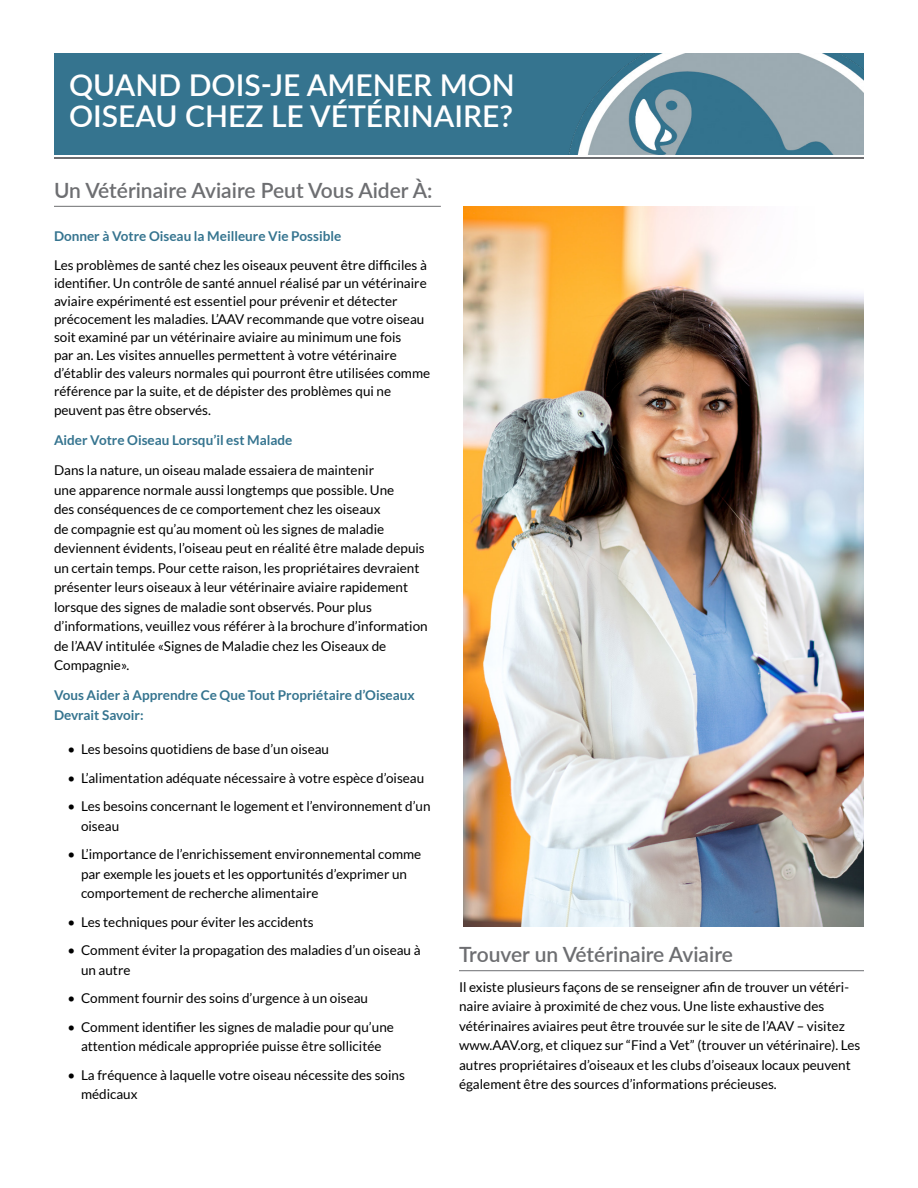
<style>
.page{position:relative;width:918px;height:1188px;background:#fff}
.page>*{position:absolute;margin:0;border:0;box-sizing:border-box;transform-origin:0 0}
.t1{font:600 30px/31.5px "Lato";color:#fff}
.Para_Heading{font:600 21px "Lato";color:#6d6e71}
.Para{font:13.5px/19.5px "Lato";color:#000}
.Para-2{font:700 13.5px/19.5px "Lato";color:#35748f}
</style>
<div class="page">
<div style="left:54px;top:53px;width:810px;height:101px;background:#35748f"></div>
<img style="left:569px;top:53px;width:295px;height:101px">
<hr style="left:54px;top:158px;width:810px;height:1px;background:#6d6e71">
<hr style="left:54px;top:206px;width:387px;height:1px;background:#6d6e71">
<img style="left:463px;top:207px;width:401px;height:720px">
<hr style="left:459px;top:970px;width:405px;height:1px;background:#6d6e71">
<p class="t1" style="left:69px;top:68px;width:447px">QUAND DOIS-JE AMENER MON<br>OISEAU CHEZ LE VÉTÉRINAIRE?</p>
<p class="Para_Heading" style="left:54px;top:175px;width:380px">Un Vétérinaire Aviaire Peut Vous Aider À:</p>
<p class="Para-2" style="left:54px;top:227px;width:289px">Donner à Votre Oiseau la Meilleure Vie Possible</p>
<p class="Para" style="left:54px;top:256px;width:378px;line-height:18px">Les problèmes de santé chez les oiseaux peuvent être difficiles à identifier. Un contrôle de santé annuel réalisé par un vétérinaire aviaire expérimenté est essentiel pour prévenir et détecter précocement les maladies. L’AAV recommande que votre oiseau soit examiné par un vétérinaire aviaire au minimum une fois<br>par an. Les visites annuelles permettent à votre vétérinaire d’établir des valeurs normales qui pourront être utilisées comme référence par la suite, et de dépister des problèmes qui ne</p>
<p class="Para" style="left:54px;top:401px;width:158px">peuvent pas être observés.</p>
<p class="Para-2" style="left:54px;top:431px;width:240px">Aider Votre Oiseau Lorsqu’il est Malade</p>
<p class="Para" style="left:54px;top:461px;width:375px">Dans la nature, un oiseau malade essaiera de maintenir<br>une apparence normale aussi longtemps que possible. Une<br>des conséquences de ce comportement chez les oiseaux<br>de compagnie est qu’au moment où les signes de maladie deviennent évidents, l’oiseau peut en réalité être malade depuis un certain temps. Pour cette raison, les propriétaires devraient présenter leurs oiseaux à leur vétérinaire aviaire rapidement lorsque des signes de maladie sont observés. Pour plus d’informations, veuillez vous référer à la brochure d’information de l’AAV intitulée «Signes de Maladie chez les Oiseaux de Compagnie».</p>
<p class="Para-2" style="left:54px;top:686px;width:362px">Vous Aider à Apprendre Ce Que Tout Propriétaire d’Oiseaux<br>Devrait Savoir:</p>
<p class="Para" style="left:68px;top:740px;width:263px">• Les besoins quotidiens de base d’un oiseau</p>
<p class="Para" style="left:68px;top:768px;width:358px">• L’alimentation adéquate nécessaire à votre espèce d’oiseau</p>
<p class="Para" style="left:81px;top:797px;width:351px;text-indent:-14px">• Les besoins concernant le logement et l’environnement d’un oiseau</p>
<p class="Para" style="left:81px;top:845px;width:342px;text-indent:-14px">• L’importance de l’enrichissement environnemental comme par exemple les jouets et les opportunités d’exprimer un comportement de recherche alimentaire</p>
<p class="Para" style="left:68px;top:912px;width:248px">• Les techniques pour éviter les accidents</p>
<p class="Para" style="left:81px;top:941px;width:341px;text-indent:-14px">• Comment éviter la propagation des maladies d’un oiseau à un autre</p>
<p class="Para" style="left:68px;top:989px;width:302px">• Comment fournir des soins d’urgence à un oiseau</p>
<p class="Para" style="left:68px;top:1017px;width:328px;text-align:center">• Comment identifier les signes de maladie pour qu’une attention médicale appropriée puisse être sollicitée</p>
<p class="Para" style="left:81px;top:1065px;width:325px;text-indent:-14px">• La fréquence à laquelle votre oiseau nécessite des soins médicaux</p>
<p class="Para_Heading" style="left:459px;top:939px;width:275px">Trouver un Vétérinaire Aviaire</p>
<p class="Para" style="left:459px;top:977px;width:403px">Il existe plusieurs façons de se renseigner afin de trouver un vétéri&shy;naire aviaire à proximité de chez vous. Une liste exhaustive des vétérinaires aviaires peut être trouvée sur le site de l’AAV – visitez www.AAV.org, et cliquez sur “Find a Vet” (trouver un vétérinaire). Les autres propriétaires d’oiseaux et les clubs d’oiseaux locaux peuvent également être des sources d’informations précieuses.</p>
</div>
